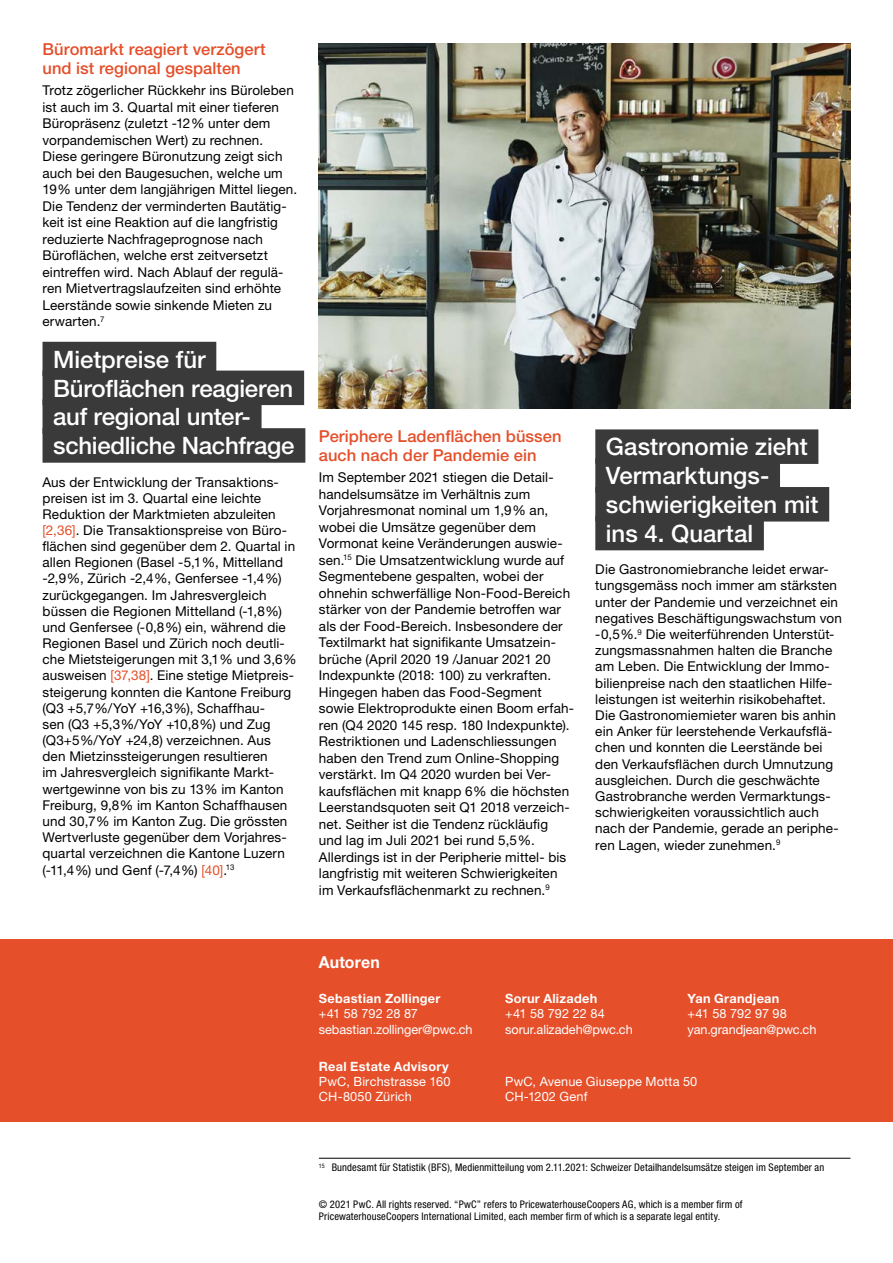
<style>
.page{position:relative;width:893px;height:1263px;background:#fff}
.page>*{position:absolute;margin:0;border:0;box-sizing:border-box;transform-origin:0 0}
.t1{font:500 24px/28.8px "Helvetica Neue LT Std";letter-spacing:-.005em;color:#fff}
.t2{font:500 16.5px/19.8px "Helvetica Neue LT Std";letter-spacing:.005em;color:#e54f2a}
.t3{font:700 16.5px "Helvetica Neue LT Std";letter-spacing:.01em;color:#fff;scale:.96 1}
.t4{font:13.5px/16.2px "Helvetica Neue LT Std";letter-spacing:.01em;color:#000}
.t5{font:12.75px/15.3px "Helvetica Neue LT Std";color:#fff}
.t6{font:700 12.75px "Helvetica Neue LT Std";letter-spacing:.02em;color:#fff}
.t7{font:condensed 10.5px/12.6px "Helvetica Neue LT Std";letter-spacing:.015em;color:#000}
.s1{color:#e54f2a}
</style>
<div class="page">
<hr style="left:892px;top:0;width:1px;height:255px;background:#dedfdf">
<hr style="left:892px;top:215px;width:1px;height:40px;background:#f69b25">
<hr style="left:319px;top:1158px;width:531px;height:1px;background:#000">
<div style="left:43px;top:342px;width:173px;height:34px;background:#393a39"></div>
<div style="left:43px;top:371px;width:261px;height:34px;background:#393a39"></div>
<div style="left:43px;top:399px;width:219px;height:35px;background:#393a39"></div>
<div style="left:43px;top:428px;width:262px;height:35px;background:#393a39"></div>
<div style="left:0;top:939px;width:893px;height:182px;background:#e54f2a"></div>
<div style="left:595px;top:429px;width:223px;height:35px;background:#393a39"></div>
<div style="left:595px;top:458px;width:185px;height:35px;background:#393a39"></div>
<div style="left:595px;top:487px;width:234px;height:34px;background:#393a39"></div>
<div style="left:595px;top:516px;width:169px;height:34px;background:#393a39"></div>
<img style="left:319px;top:43px;width:531px;height:365px">
<p class="t2" style="left:43px;top:39px;width:225px">Büromarkt reagiert verzögert und ist regional gespalten</p>
<p class="t4" style="left:43px;top:82px;width:256px">Trotz zögerlicher Rückkehr ins Büroleben ist auch im 3. Quartal mit einer tieferen Büropräsenz (zuletzt -12% unter dem vorpandemischen Wert) zu rechnen.<br>Diese geringere Büronutzung zeigt sich auch bei den Baugesuchen, welche um 19% unter dem langjährigen Mittel liegen.<br>Die Tendenz der verminderten Bautätig&shy;keit ist eine Reaktion auf die langfristig reduzierte Nachfrageprognose nach Büroflächen, welche erst zeitversetzt eintreffen wird. Nach Ablauf der regulä&shy;ren Mietvertragslaufzeiten sind erhöhte Leerstände sowie sinkende Mieten zu erwarten.<sup>7</sup></p>
<h1 class="t1" style="left:53px;top:345px;width:243px">Mietpreise für<br>Büroflächen reagieren auf regional unter&shy;schiedliche Nachfrage</h1>
<p class="t4" style="left:43px;top:473px;width:256px">Aus der Entwicklung der Transaktions&shy;preisen ist im 3. Quartal eine leichte Reduktion der Marktmieten abzuleiten <span class="s1">[2,36]</span>. Die Transaktionspreise von Büro&shy;flächen sind gegenüber dem 2. Quartal in allen Regionen (Basel -5,1%, Mittelland -2,9%, Zürich -2,4%, Genfersee -1,4%) zurückgegangen. Im Jahresvergleich büssen die Regionen Mittelland (-1,8%) und Genfersee (-0,8%) ein, während die Regionen Basel und Zürich noch deutli&shy;che Mietsteigerungen mit 3,1% und 3,6% ausweisen <span class="s1">[37,38]</span>. Eine stetige Mietpreis&shy;steigerung konnten die Kantone Freiburg (Q3 +5,7%/YoY +16,3%), Schaffhau-<br>sen (Q3 +5,3%/YoY +10,8%) und Zug (Q3+5%/YoY +24,8) verzeichnen. Aus den Mietzinssteigerungen resultieren<br>im Jahresvergleich signifikante Markt&shy;wertgewinne von bis zu 13% im Kanton Freiburg, 9,8% im Kanton Schaffhausen und 30,7% im Kanton Zug. Die grössten Wertverluste gegenüber dem Vorjahres&shy;quartal verzeichnen die Kantone Luzern (-11,4%) und Genf (-7,4%) <span class="s1">[40]</span>.<sup>13</sup></p>
<p class="t2" style="left:319px;top:426px;width:244px">Periphere Ladenflächen büssen auch nach der Pandemie ein</p>
<p class="t4" style="left:319px;top:469px;width:257px">Im September 2021 stiegen die Detail&shy;handelsumsätze im Verhältnis zum Vorjahresmonat nominal um 1,9% an, wobei die Umsätze gegenüber dem Vormonat keine Veränderungen auswie&shy;sen.<sup>15</sup> Die Umsatzentwicklung wurde auf Segmentebene gespalten, wobei der ohnehin schwerfällige Non-Food-Bereich stärker von der Pandemie betroffen war als der Food-Bereich. Insbesondere der Textilmarkt hat signifikante Umsatzein&shy;brüche (April 2020 19 /Januar 2021 20<br>Indexpunkte (2018: 100) zu verkraften.<br>Hingegen haben das Food-Segment sowie Elektroprodukte einen Boom erfah&shy;ren (Q4 2020 145 resp. 180 Indexpunkte).<br>Restriktionen und Ladenschliessungen haben den Trend zum Online-Shopping verstärkt. Im Q4 2020 wurden bei Ver&shy;kaufsflächen mit knapp 6% die höchsten Leerstandsquoten seit Q1 2018 verzeich&shy;net. Seither ist die Tendenz rückläufig und lag im Juli 2021 bei rund 5,5%.<br>Allerdings ist in der Peripherie mittel- bis langfristig mit weiteren Schwierigkeiten im Verkaufsflächenmarkt zu rechnen.<sup>9</sup></p>
<h1 class="t1" style="left:606px;top:432px;width:214px">Gastronomie zieht<br>Vermarktungs&shy;schwierigkeiten mit ins 4. Quartal</h1>
<p class="t4" style="left:595px;top:561px;width:248px">Die Gastronomiebranche leidet erwar&shy;tungsgemäss noch immer am stärksten unter der Pandemie und verzeichnet ein negatives Beschäftigungswachstum von -0,5%.<sup>9</sup> Die weiterführenden Unterstüt&shy;zungsmassnahmen halten die Branche am Leben. Die Entwicklung der Immo&shy;bilienpreise nach den staatlichen Hilfe&shy;leistungen ist weiterhin risikobehaftet.<br>Die Gastronomiemieter waren bis anhin ein Anker für leerstehende Verkaufsflä&shy;chen und konnten die Leerstände bei den Verkaufsflächen durch Umnutzung ausgleichen. Durch die geschwächte Gastrobranche werden Vermarktungs&shy;schwierigkeiten voraussichtlich auch nach der Pandemie, gerade an periphe&shy;ren Lagen, wieder zunehmen.<sup>9</sup></p>
<p class="t3" style="left:319px;top:952px;width:65px">Autoren</p>
<p class="t6" style="left:319px;top:991px;width:123px">Sebastian Zollinger</p>
<p class="t5" style="left:319px;top:1006px;width:155px">+41 58 792 28 87 sebastian.zollinger@pwc.ch</p>
<p class="t6" style="left:319px;top:1058px;width:131px">Real Estate Advisory</p>
<p class="t5" style="left:319px;top:1074px;width:133px">PwC, Birchstrasse 160<br>CH-8050 Zürich</p>
<p class="t6" style="left:505px;top:991px;width:94px">Sorur Alizadeh</p>
<p class="t5" style="left:505px;top:1006px;width:129px">+41 58 792 22 84 sorur.alizadeh@pwc.ch</p>
<p class="t6" style="left:688px;top:991px;width:93px">Yan Grandjean</p>
<p class="t5" style="left:688px;top:1006px;width:130px">+41 58 792 97 98 yan.grandjean@pwc.ch</p>
<p class="t5" style="left:505px;top:1074px;width:194px">PwC, Avenue Giuseppe Motta 50<br>CH-1202 Genf</p>
<p class="t7" style="left:319px;top:1161px;width:507px"><sup>15</sup> Bundesamt für Statistik (BFS), Medienmitteilung vom 2.11.2021: Schweizer Detailhandelsumsätze steigen im September an</p>
<p class="t7" style="left:319px;top:1197px;width:425px">© 2021 PwC. All rights reserved. “PwC” refers to PricewaterhouseCoopers AG, which is a member firm of<br>PricewaterhouseCoopers International Limited, each member firm of which is a separate legal entity.</p>
</div>
